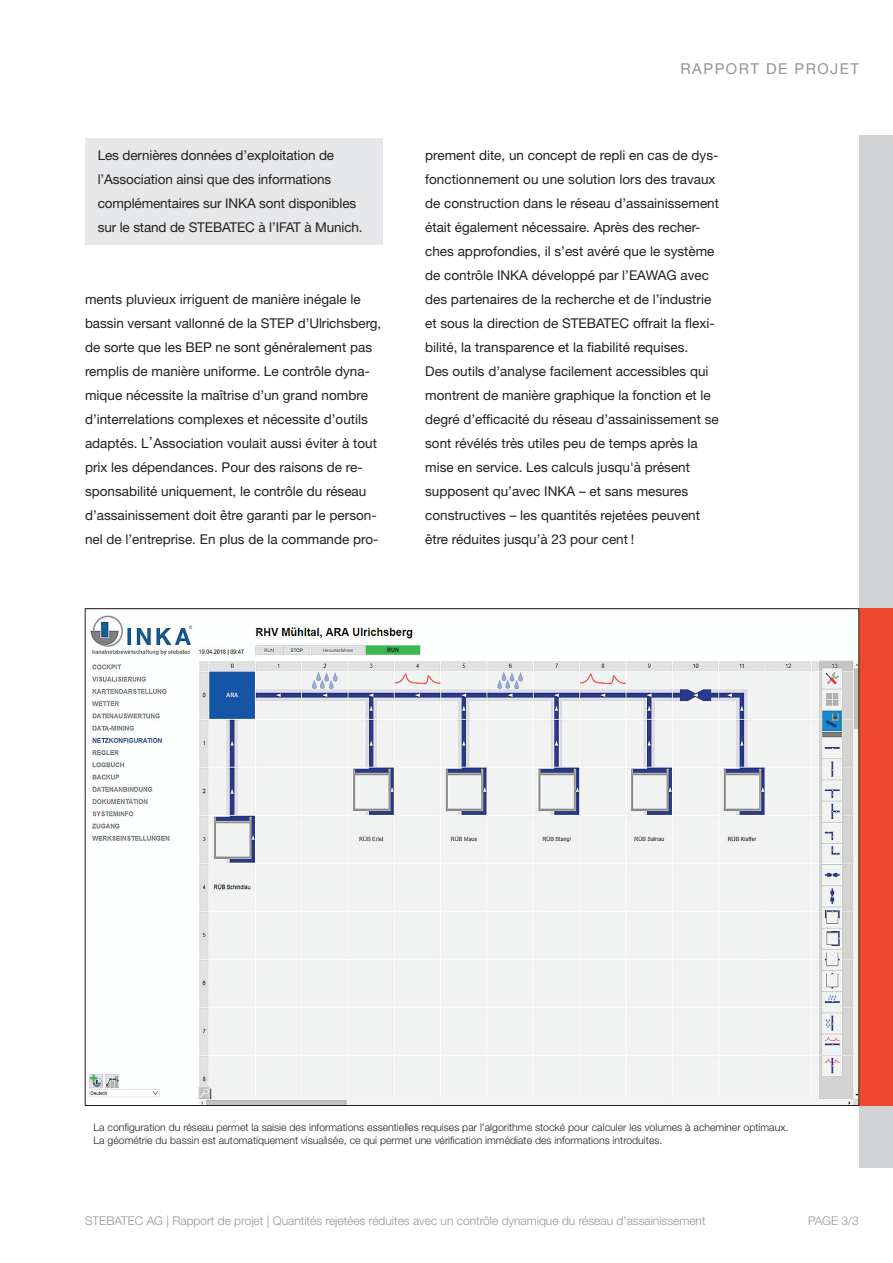
<style>
.page{position:relative;width:893px;height:1263px;background:#fff}
.page>*{position:absolute;margin:0;border:0;box-sizing:border-box;transform-origin:0 0}
.t1{font:15px "Helvetica Neue LT Std";letter-spacing:.1em;color:#939598}
.t2{font:13.5px/24px "Helvetica Neue LT Std";color:#231f20}
.t3{font:300 12px "Helvetica Neue LT Std";color:#939598}
.t4{font:300 10.5px/12.6px "Helvetica Neue LT Std";color:#231f20}
.s1{font-family:"Ping Fang TC"}
</style>
<div class="page">
<div style="left:85px;top:138px;width:298px;height:107px;background:#e6e7e9"></div>
<div style="left:859px;top:136px;width:34px;height:1032px;background:#d1d2d4"></div>
<div style="left:859px;top:608px;width:34px;height:498px;background:#ef482c"></div>
<img style="left:89px;top:615px;width:768px;height:489px">
<p class="t2" style="left:98px;top:144px;width:266px">Les dernières données d’exploitation de l’Association ainsi que des informations complémentaires sur INKA sont disponibles sur le stand de STEBATEC à l’IFAT à Munich.</p>
<p class="t2" style="left:85px;top:288px;width:298px">ments pluvieux irriguent de manière inégale le bassin versant vallonné de la STEP d’Ulrichsberg, de sorte que les BEP ne sont généralement pas remplis de manière uniforme. Le contrôle dyna&shy;mique nécessite la maîtrise d’un grand nombre d’interrelations complexes et nécessite d’outils adaptés. L<span class="s1">’</span>Association voulait aussi éviter à tout prix les dépendances. Pour des raisons de re&shy;sponsabilité uniquement, le contrôle du réseau d’assainissement doit être garanti par le person&shy;nel de l’entreprise. En plus de la commande pro-</p>
<p class="t1" style="left:680px;top:64px;width:180px">RAPPORT DE PROJET</p>
<p class="t2" style="left:425px;top:144px;width:295px">prement dite, un concept de repli en cas de dys&shy;fonctionnement ou une solution lors des travaux de construction dans le réseau d’assainissement était également nécessaire. Après des recher&shy;ches approfondies, il s’est avéré que le système de contrôle INKA développé par l’EAWAG avec des partenaires de la recherche et de l’industrie et sous la direction de STEBATEC offrait la flexi&shy;bilité, la transparence et la fiabilité requises.<br>Des outils d’analyse facilement accessibles qui montrent de manière graphique la fonction et le degré d’efficacité du réseau d’assainissement se sont révélés très utiles peu de temps après la mise en service. Les calculs jusqu'à présent supposent qu’avec INKA – et sans mesures constructives – les quantités rejetées peuvent être réduites jusqu’à 23 pour cent !</p>
<p class="t4" style="left:94px;top:1122px;width:696px">La configuration du réseau permet la saisie des informations essentielles requises par l’algorithme stocké pour calculer les volumes à acheminer optimaux.<br>La géométrie du bassin est automatiquement visualisée, ce qui permet une vérification immédiate des informations introduites.</p>
<p class="t3" style="left:85px;top:1216px;width:622px">STEBATEC AG | Rapport de projet | Quantités rejetées réduites avec un contrôle dynamique du réseau d’assainissement</p>
<p class="t3" style="left:808px;top:1216px;width:52px">PAGE 3/3</p>
</div>
